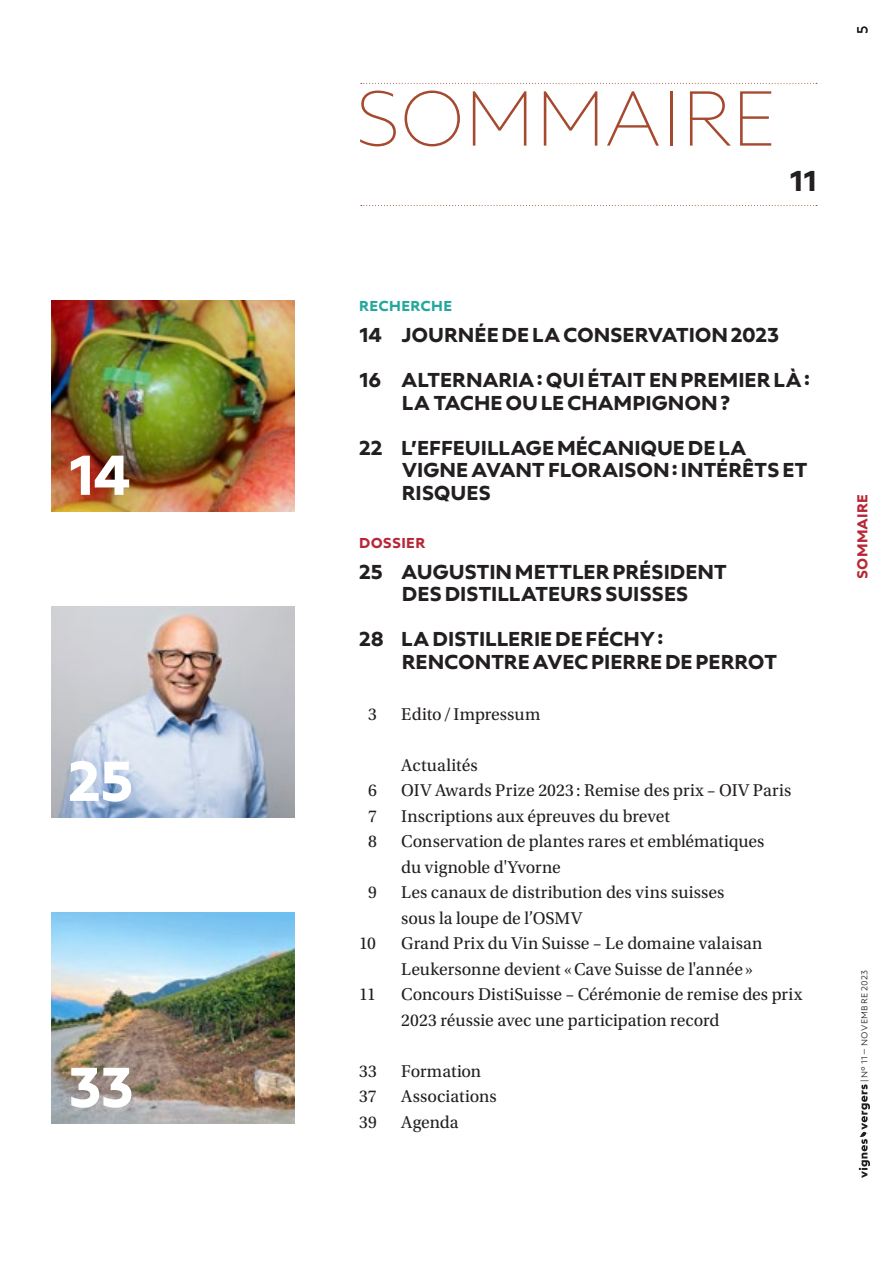
<style>
.page{position:relative;width:893px;height:1263px;background:#fff}
.page>*{position:absolute;margin:0;border:0;box-sizing:border-box;transform-origin:0 0}
.t1{font:81px "neue Radial A Thin";letter-spacing:-.025em;color:#a5492f}
.t2{font:700 58.5px "neue Radial A Extra";color:#fff}
.t3{font:700 30px "neue Radial A Extra";color:#231f20}
.t4{font:700 21px/22.5px "neue Radial A Extra";letter-spacing:-.01em;color:#231f20}
.t5{font:18px/25.5px "Utopia Std";color:#231f20}
.t6{font:700 15px "neue Radial A Extra";letter-spacing:.015em;color:#b72837}
.t7{font:700 15px "neue Radial A Extra";letter-spacing:.025em;color:#24a89d}
.t8{font:15px "neue Radial A Regular";color:#231f20}
.t9{font:9px "neue Radial A Light";letter-spacing:.045em;color:#231f20}
</style>
<div class="page">
<img style="left:51px;top:301px;width:244px;height:211px">
<img style="left:51px;top:607px;width:244px;height:211px">
<img style="left:51px;top:913px;width:244px;height:211px">
<svg style="left:859px;top:1084px;width:11px;height:94px"></svg>
<svg style="left:361px;top:83px;width:456px;height:1px"></svg>
<svg style="left:361px;top:205px;width:456px;height:1px"></svg>
<h2 class="t2" style="left:68px;top:440px;width:64px">14</h2>
<h2 class="t2" style="left:68px;top:746px;width:67px">25</h2>
<h2 class="t2" style="left:68px;top:1052px;width:67px">33</h2>
<h1 class="t1" style="left:354px;top:70px;width:425px">SOMMAIRE</h1>
<h3 class="t3" style="left:789px;top:163px;width:29px">11</h3>
<p class="t8" style="left:853px;top:34px;width:10px;rotate:-90deg">5</p>
<p class="t7" style="left:359px;top:297px;width:94px">RECHERCHE</p>
<p class="t4" style="left:359px;top:312px;width:453px;line-height:45px">14 JOURNÉE DE LA CONSERVATION 2023<br>16 ALTERNARIA: QUI ÉTAIT EN PREMIER LÀ:</p>
<p class="t4" style="left:359px;top:380px;width:389px;line-height:45px;text-indent:43px">LA TACHE OU LE CHAMPIGNON ?<br>22 L’EFFEUILLAGE MÉCANIQUE DE LA</p>
<p class="t4" style="left:402px;top:458px;width:408px">VIGNE AVANT FLORAISON: INTÉRÊTS ET<br>RISQUES</p>
<p class="t6" style="left:359px;top:533px;width:68px">DOSSIER</p>
<p class="t4" style="left:359px;top:560px;width:370px;text-align:center">25 AUGUSTIN METTLER PRÉSIDENT<br>DES DISTILLATEURS SUISSES</p>
<p class="t4" style="left:402px;top:627px;width:377px;text-indent:-43px">28 LA DISTILLERIE DE FÉCHY:<br>RENCONTRE AVEC PIERRE DE PERROT</p>
<p class="t5" style="left:368px;top:701px;width:10px">3</p>
<p class="t5" style="left:401px;top:701px;width:141px">Edito/ Impressum</p>
<p class="t5" style="left:401px;top:752px;width:78px">Actualités</p>
<p class="t5" style="left:368px;top:778px;width:10px">6</p>
<p class="t5" style="left:401px;top:778px;width:392px">OIV Awards Prize 2023 : Remise des prix – OIV Paris</p>
<p class="t5" style="left:368px;top:803px;width:10px">7</p>
<p class="t5" style="left:401px;top:803px;width:270px">Inscriptions aux épreuves du brevet</p>
<p class="t5" style="left:368px;top:829px;width:10px">8</p>
<p class="t5" style="left:401px;top:829px;width:365px">Conservation de plantes rares et emblématiques du vignoble d'Yvorne</p>
<p class="t5" style="left:368px;top:880px;width:10px">9</p>
<p class="t5" style="left:401px;top:880px;width:325px">Les canaux de distribution des vins suisses sous la loupe de l’OSMV</p>
<p class="t5" style="left:359px;top:931px;width:18px">10</p>
<p class="t5" style="left:401px;top:931px;width:363px">Grand Prix du Vin Suisse – Le domaine valaisan<br>Leukersonne devient «Cave Suisse de l'année »</p>
<p class="t5" style="left:359px;top:982px;width:18px">11</p>
<p class="t5" style="left:401px;top:982px;width:402px">Concours DistiSuisse – Cérémonie de remise des prix<br>2023 réussie avec une participation record</p>
<p class="t5" style="left:359px;top:1058px;width:19px">33</p>
<p class="t5" style="left:401px;top:1058px;width:81px">Formation</p>
<p class="t5" style="left:359px;top:1084px;width:19px">37</p>
<p class="t5" style="left:401px;top:1084px;width:97px">Associations</p>
<p class="t5" style="left:359px;top:1109px;width:19px">39</p>
<p class="t5" style="left:401px;top:1109px;width:59px">Agenda</p>
<p class="t6" style="left:853px;top:579px;width:86px;rotate:-90deg">SOMMAIRE</p>
<p class="t9" style="left:859px;top:1082px;width:114px;rotate:-90deg">| Nº 11 – NOVEMBRE 2023</p>
</div>
